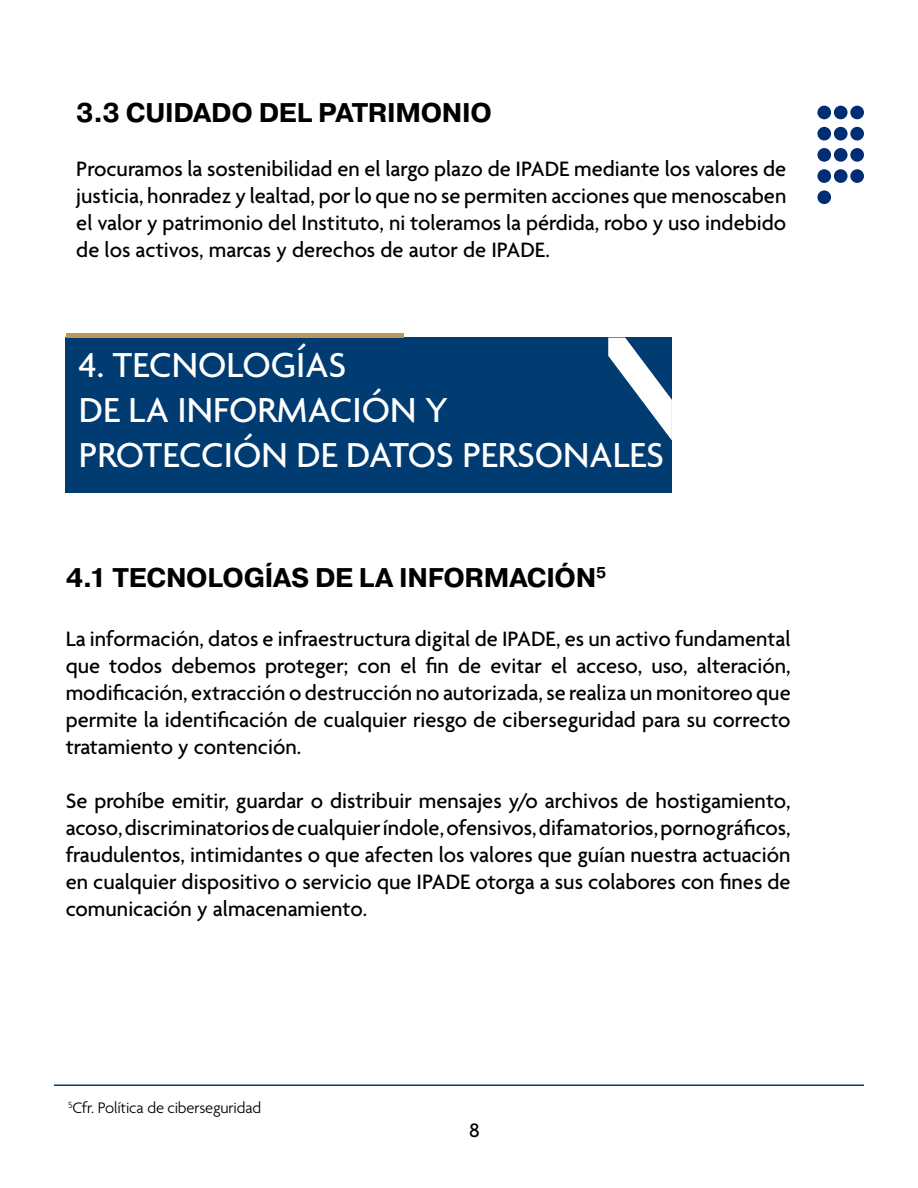
<style>
.page{position:relative;width:918px;height:1188px;background:#fff}
.page>*{position:absolute;margin:0;border:0;box-sizing:border-box;transform-origin:0 0}
.t1{font:500 37.5px/45px "Agenda";color:#fff}
.t2{font:700 27px "Pragmatica";letter-spacing:-.01em;color:#000}
.t3{font:500 22.5px/27px "Agenda";color:#000;text-align:justify}
.t4{font:500 21px "Agenda";color:#000}
.t5{font:300 16.5px "Agenda";letter-spacing:-.015em;color:#000}
</style>
<div class="page">
<div style="left:834px;top:106px;width:14px;height:13px;background:#002d74;border-radius:50%"></div>
<div style="left:850px;top:106px;width:14px;height:13px;background:#002d74;border-radius:50%"></div>
<div style="left:817px;top:127px;width:14px;height:14px;background:#002d74;border-radius:50%"></div>
<div style="left:834px;top:127px;width:14px;height:14px;background:#002d74;border-radius:50%"></div>
<div style="left:850px;top:127px;width:14px;height:14px;background:#002d74;border-radius:50%"></div>
<div style="left:817px;top:148px;width:14px;height:14px;background:#002d74;border-radius:50%"></div>
<div style="left:834px;top:148px;width:14px;height:14px;background:#002d74;border-radius:50%"></div>
<div style="left:850px;top:148px;width:14px;height:14px;background:#002d74;border-radius:50%"></div>
<div style="left:817px;top:169px;width:14px;height:14px;background:#002d74;border-radius:50%"></div>
<div style="left:817px;top:106px;width:14px;height:13px;background:#002d74;border-radius:50%"></div>
<div style="left:834px;top:169px;width:14px;height:14px;background:#002d74;border-radius:50%"></div>
<div style="left:850px;top:169px;width:14px;height:14px;background:#002d74;border-radius:50%"></div>
<div style="left:817px;top:190px;width:14px;height:14px;background:#002d74;border-radius:50%"></div>
<hr style="left:54px;top:1084px;width:810px;height:2px;background:#003b71">
<div style="left:66px;top:337px;width:606px;height:156px;background:#003b71"></div>
<div style="left:66px;top:333px;width:338px;height:5px;background:#ba955c"></div>
<svg style="left:608px;top:338px;width:64px;height:103px"></svg>
<p class="t2" style="left:76px;top:95px;width:417px">3.3 CUIDADO DEL PATRIMONIO</p>
<p class="t3" style="left:76px;top:156px;width:712px">Procuramos la sostenibilidad en el largo plazo de IPADE mediante los valores de justicia, honradez y lealtad, por lo que no se permiten acciones que menoscaben el valor y patrimonio del Instituto, ni toleramos la pérdida, robo y uso indebido de los activos, marcas y derechos de autor de IPADE.</p>
<h1 class="t1" style="left:74px;top:340px;width:587px">AR ÍCULO 3. TECNOLOGÍAS<br>DE LA INFORMACIÓN Y<br>PROTECCIÓN DE DATOS PERSONALES</h1>
<h1 class="t1" style="left:79px;top:345px;width:587px">4. TECNOLOGÍAS<br>DE LA INFORMACIÓN Y<br>PROTECCIÓN DE DATOS PERSONALES</h1>
<p class="t2" style="left:66px;top:560px;width:542px">4.1 TECNOLOGÍAS DE LA INFORMACIÓN<sup>5</sup></p>
<p class="t3" style="left:66px;top:627px;width:727px">La información, datos e infraestructura digital de IPADE, es un activo fundamental que todos debemos proteger; con el fin de evitar el acceso, uso, alteración, modificación, extracción o destrucción no autorizada, se realiza un monitoreo que permite la identificación de cualquier riesgo de ciberseguridad para su correcto tratamiento y contención.</p>
<p class="t3" style="left:66px;top:789px;width:726px">Se prohíbe emitir, guardar o distribuir mensajes y/o archivos de hostigamiento, acoso, discriminatorios de cualquier índole, ofensivos, difamatorios, pornográficos, fraudulentos, intimidantes o que afecten los valores que guían nuestra actuación en cualquier dispositivo o servicio que IPADE otorga a sus colabores con fines de comunicación y almacenamiento.</p>
<p class="t5" style="left:68px;top:1099px;width:195px"><sup>5</sup>Cfr. Política de ciberseguridad</p>
<p class="t4" style="left:469px;top:1119px;width:12px">8</p>
</div>
